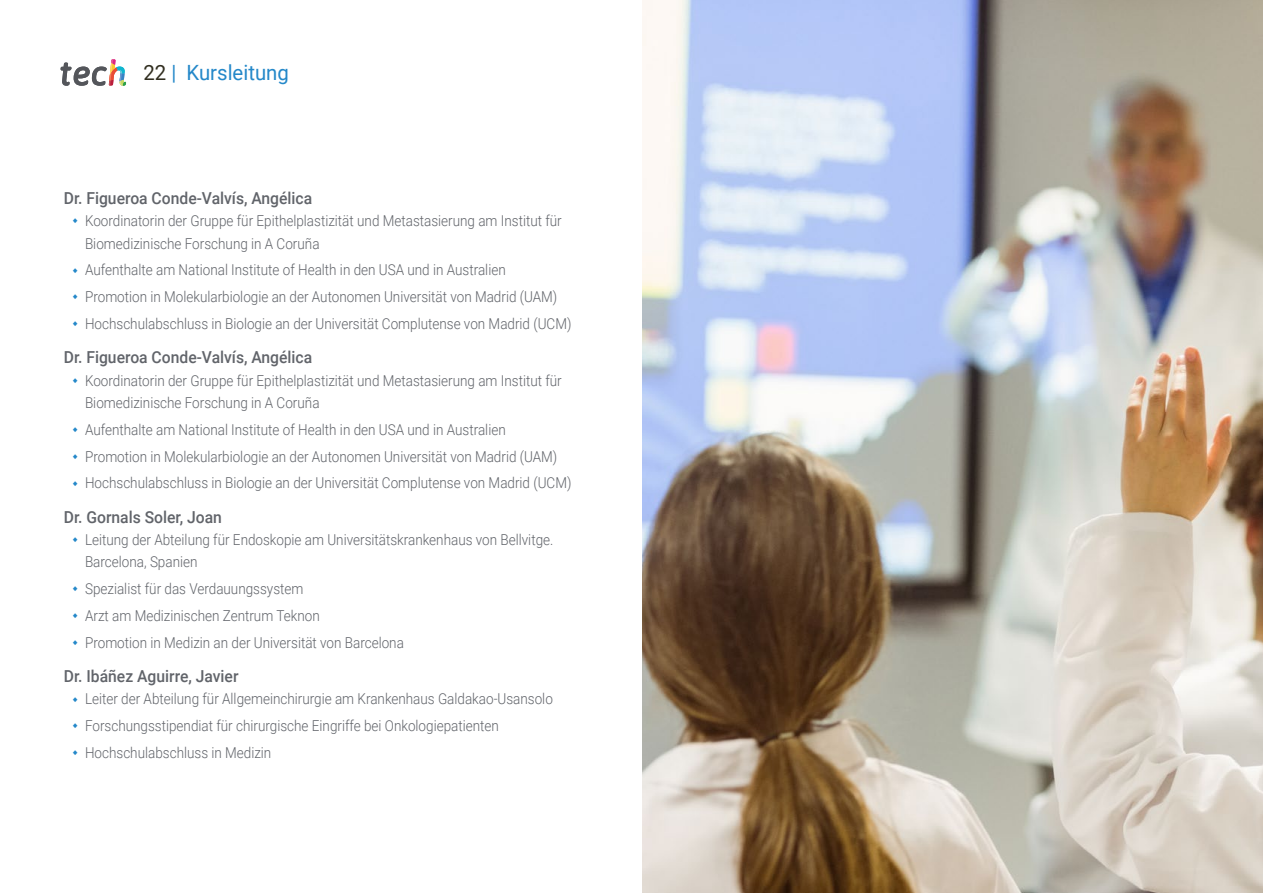
<style>
.page{position:relative;width:1263px;height:893px;background:#fff}
.page>*{position:absolute;margin:0;border:0;box-sizing:border-box;transform-origin:0 0}
.t1{font:21px "Roboto";color:#2488c9}
.t2{font:500 16.5px "Roboto";color:#61646a;scale:.95 1}
.t3{font:300 15px/26.7px "Roboto";color:#61646a;scale:.9 1}
.s1{color:#312e20}
</style>
<div class="page">
<img style="left:642px;top:0;width:621px;height:893px">
<svg style="left:61px;top:59px;width:65px;height:27px"></svg>
<h1 class="t1" style="left:144px;top:57px;width:147px"><span class="s1">22</span> | Kursleitung</h1>
<p class="t2" style="left:64px;top:186px;width:263px">Dr. Figueroa Conde-Valvís, Angélica</p>
<p class="t3" style="left:85px;top:209px;width:531px;line-height:22.5px">Koordinatorin der Gruppe für Epithelplastizität und Metastasierung am Institut für<br>Biomedizinische Forschung in A Coruña</p>
<p class="t3" style="left:85px;top:256px;width:542px">Aufenthalte am National Institute of Health in den USA und in Australien<br>Promotion in Molekularbiologie an der Autonomen Universität von Madrid (UAM)<br>Hochschulabschluss in Biologie an der Universität Complutense von Madrid (UCM)</p>
<p class="t2" style="left:64px;top:346px;width:263px">Dr. Figueroa Conde-Valvís, Angélica</p>
<p class="t3" style="left:85px;top:368px;width:531px;line-height:22.5px">Koordinatorin der Gruppe für Epithelplastizität und Metastasierung am Institut für<br>Biomedizinische Forschung in A Coruña</p>
<p class="t3" style="left:85px;top:416px;width:542px">Aufenthalte am National Institute of Health in den USA und in Australien<br>Promotion in Molekularbiologie an der Autonomen Universität von Madrid (UAM)<br>Hochschulabschluss in Biologie an der Universität Complutense von Madrid (UCM)</p>
<p class="t2" style="left:64px;top:505px;width:168px">Dr. Gornals Soler, Joan</p>
<p class="t3" style="left:85px;top:528px;width:522px;line-height:22.5px">Leitung der Abteilung für Endoskopie am Universitätskrankenhaus von Bellvitge.<br>Barcelona, Spanien</p>
<p class="t3" style="left:85px;top:575px;width:356px">Spezialist für das Verdauungssystem<br>Arzt am Medizinischen Zentrum Teknon<br>Promotion in Medizin an der Universität von Barcelona</p>
<p class="t2" style="left:64px;top:665px;width:185px">Dr. Ibáñez Aguirre, Javier</p>
<p class="t3" style="left:85px;top:685px;width:521px">Leiter der Abteilung für Allgemeinchirurgie am Krankenhaus Galdakao-Usansolo<br>Forschungsstipendiat für chirurgische Eingriffe bei Onkologiepatienten<br>Hochschulabschluss in Medizin</p>
</div>
